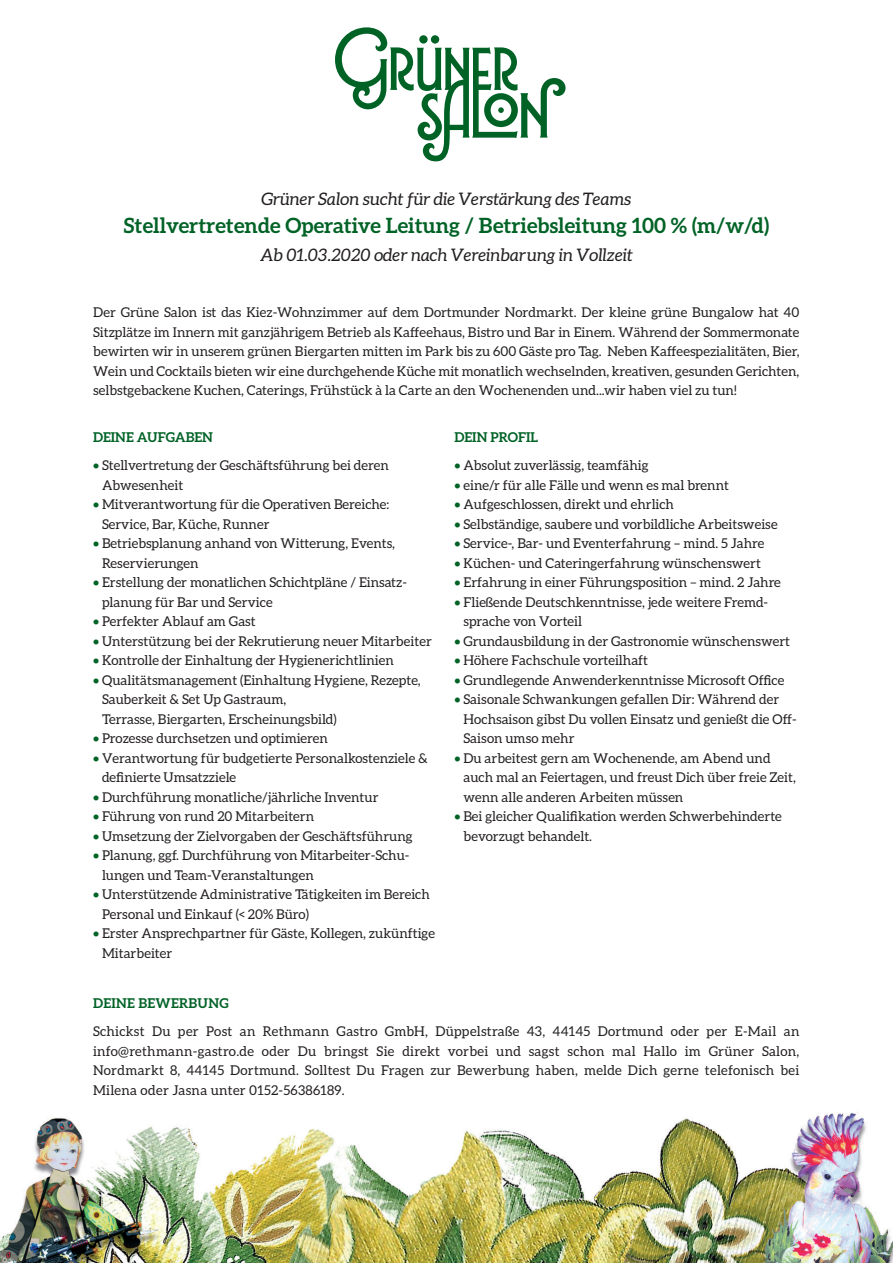
<style>
.page{position:relative;width:893px;height:1263px;background:#fff}
.page>*{position:absolute;margin:0;border:0;box-sizing:border-box;transform-origin:0 0}
.t1{font:700 21px "Aleo";color:#016226}
.t2{font:italic 17.25px "Aleo";color:#231f20}
.t3{font:13.5px/19.5px "Aleo";color:#231f20}
.t4{font:700 13.5px "Aleo";color:#016226}
.t5{font:700 13.5px "Aleo";letter-spacing:.02em;color:#016226}
.s1{color:#016226}
</style>
<div class="page">
<img style="left:0;top:1112px;width:893px;height:151px">
<svg style="left:335px;top:27px;width:231px;height:134px"></svg>
<p class="t2" style="left:262px;top:189px;width:371px">Grüner Salon sucht für die Verstärkung des Teams</p>
<h1 class="t1" style="left:124px;top:214px;width:647px">Stellvertretende Operative Leitung / Betriebsleitung 100 % (m/w/d)</h1>
<p class="t2" style="left:260px;top:245px;width:374px">Ab 01.03.2020 oder nach Vereinbarung in Vollzeit</p>
<p class="t3" style="left:93px;top:302px;width:708px;text-align:justify">Der Grüne Salon ist das Kiez-Wohnzimmer auf dem Dortmunder Nordmarkt. Der kleine grüne Bungalow hat 40<br>Sitzplätze im Innern mit ganzjährigem Betrieb als Kaffeehaus, Bistro und Bar in Einem. Während der Sommermonate bewirten wir in unserem grünen Biergarten mitten im Park bis zu 600 Gäste pro Tag. Neben Kaffeespezialitäten, Bier, Wein und Cocktails bieten wir eine durchgehende Küche mit monatlich wechselnden, kreativen, gesunden Gerichten, selbstgebackene Kuchen, Caterings, Frühstück à la Carte an den Wochenenden und...wir haben viel zu tun!</p>
<p class="t4" style="left:93px;top:430px;width:121px">DEINE AUFGABEN</p>
<p class="t3" style="left:102px;top:456px;width:288px;text-indent:-9px"><span class="s1">•</span> Stellvertretung der Geschäftsführung bei deren<br>Abwesenheit</p>
<p class="t3" style="left:102px;top:495px;width:289px;text-indent:-9px"><span class="s1">•</span> Mitverantwortung für die Operativen Bereiche:<br>Service, Bar, Küche, Runner</p>
<p class="t3" style="left:102px;top:534px;width:295px;text-indent:-9px"><span class="s1">•</span> Betriebsplanung anhand von Witterung, Events,<br>Reservierungen</p>
<p class="t3" style="left:102px;top:573px;width:307px;text-indent:-9px"><span class="s1">•</span> Erstellung der monatlichen Schichtpläne / Einsatz&shy;planung für Bar und Service</p>
<p class="t3" style="left:93px;top:612px;width:164px"><span class="s1">•</span> Perfekter Ablauf am Gast</p>
<p class="t3" style="left:93px;top:631px;width:340px"><span class="s1">•</span> Unterstützung bei der Rekrutierung neuer Mitarbeiter</p>
<p class="t3" style="left:93px;top:651px;width:302px"><span class="s1">•</span> Kontrolle der Einhaltung der Hygienerichtlinien</p>
<p class="t3" style="left:102px;top:670px;width:320px;text-indent:-9px"><span class="s1">•</span> Qualitätsmanagement (Einhaltung Hygiene, Rezepte,<br>Sauberkeit &amp; Set Up Gastraum,<br>Terrasse, Biergarten, Erscheinungsbild)</p>
<p class="t3" style="left:93px;top:729px;width:236px"><span class="s1">•</span> Prozesse durchsetzen und optimieren</p>
<p class="t3" style="left:102px;top:748px;width:327px;text-indent:-9px"><span class="s1">•</span> Verantwortung für budgetierte Personalkostenziele &amp; definierte Umsatzziele</p>
<p class="t3" style="left:93px;top:787px;width:287px"><span class="s1">•</span> Durchführung monatliche/jährliche Inventur</p>
<p class="t3" style="left:93px;top:807px;width:223px"><span class="s1">•</span> Führung von rund 20 Mitarbeitern</p>
<p class="t3" style="left:93px;top:826px;width:321px"><span class="s1">•</span> Umsetzung der Zielvorgaben der Geschäftsführung</p>
<p class="t3" style="left:102px;top:846px;width:309px;text-indent:-9px"><span class="s1">•</span> Planung, ggf. Durchführung von Mitarbeiter-Schu&shy;lungen und Team-Veranstaltungen</p>
<p class="t3" style="left:102px;top:885px;width:329px;text-indent:-9px"><span class="s1">•</span> Unterstützende Administrative Tätigkeiten im Bereich<br>Personal und Einkauf (&lt; 20% Büro)</p>
<p class="t3" style="left:102px;top:924px;width:335px;text-indent:-9px"><span class="s1">•</span> Erster Ansprechpartner für Gäste, Kollegen, zukünftige<br>Mitarbeiter</p>
<p class="t4" style="left:455px;top:430px;width:85px">DEIN PROFIL</p>
<p class="t3" style="left:455px;top:456px;width:196px"><span class="s1">•</span> Absolut zuverlässig, teamfähig</p>
<p class="t3" style="left:455px;top:475px;width:276px"><span class="s1">•</span> eine/r für alle Fälle und wenn es mal brennt</p>
<p class="t3" style="left:455px;top:495px;width:221px"><span class="s1">•</span> Aufgeschlossen, direkt und ehrlich</p>
<p class="t3" style="left:455px;top:514px;width:325px"><span class="s1">•</span> Selbständige, saubere und vorbildliche Arbeitsweise</p>
<p class="t3" style="left:455px;top:533px;width:311px"><span class="s1">•</span> Service-, Bar- und Eventerfahrung – mind. 5 Jahre</p>
<p class="t3" style="left:455px;top:553px;width:308px"><span class="s1">•</span> Küchen- und Cateringerfahrung wünschenswert</p>
<p class="t3" style="left:455px;top:572px;width:328px"><span class="s1">•</span> Erfahrung in einer Führungsposition – mind. 2 Jahre</p>
<p class="t3" style="left:463px;top:592px;width:306px;text-indent:-9px"><span class="s1">•</span> Fließende Deutschkenntnisse, jede weitere Fremd&shy;sprache von Vorteil</p>
<p class="t3" style="left:455px;top:631px;width:337px"><span class="s1">•</span> Grundausbildung in der Gastronomie wünschenswert</p>
<p class="t3" style="left:455px;top:650px;width:195px"><span class="s1">•</span> Höhere Fachschule vorteilhaft</p>
<p class="t3" style="left:455px;top:670px;width:331px"><span class="s1">•</span> Grundlegende Anwenderkenntnisse Microsoft Office</p>
<p class="t3" style="left:463px;top:689px;width:335px;text-indent:-9px"><span class="s1">•</span> Saisonale Schwankungen gefallen Dir: Während der<br>Hochsaison gibst Du vollen Einsatz und genießt die Off-<br>Saison umso mehr</p>
<p class="t3" style="left:463px;top:748px;width:334px;text-indent:-9px"><span class="s1">•</span> Du arbeitest gern am Wochenende, am Abend und auch mal an Feiertagen, und freust Dich über freie Zeit, wenn alle anderen Arbeiten müssen</p>
<p class="t3" style="left:463px;top:806px;width:320px;text-indent:-9px"><span class="s1">•</span> Bei gleicher Qualifikation werden Schwerbehinderte bevorzugt behandelt.</p>
<p class="t5" style="left:93px;top:995px;width:137px">DEINE BEWERBUNG</p>
<p class="t3" style="left:93px;top:1021px;width:708px;text-align:justify">Schickst Du per Post an Rethmann Gastro GmbH, Düppelstraße 43, 44145 Dortmund oder per E-Mail an info@rethmann-gastro.de oder Du bringst Sie direkt vorbei und sagst schon mal Hallo im Grüner Salon, Nordmarkt 8, 44145 Dortmund. Solltest Du Fragen zur Bewerbung haben, melde Dich gerne telefonisch bei Milena oder Jasna unter 0152-56386189.</p>
</div>
